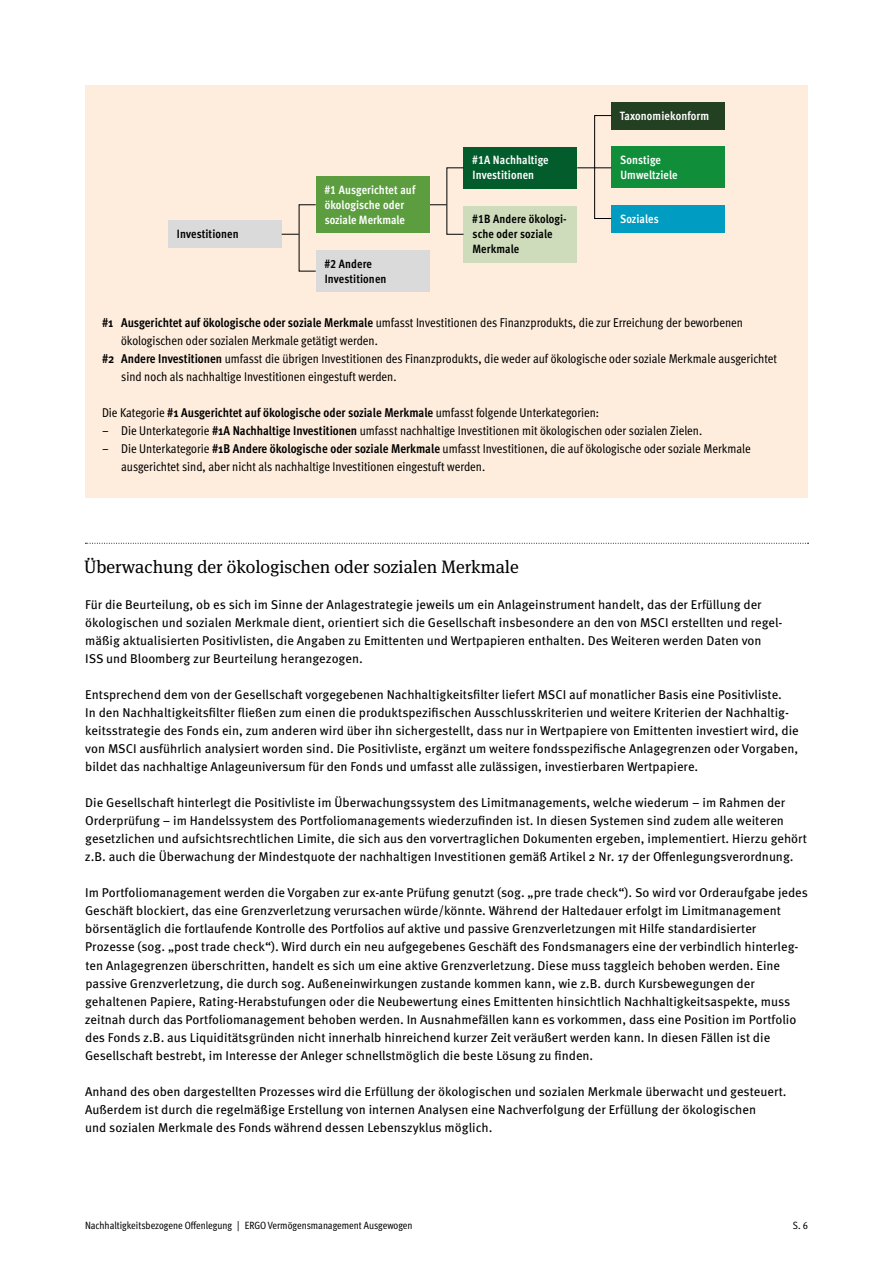
<style>
.page{position:relative;width:893px;height:1263px;background:#fff}
.page>*{position:absolute;margin:0;border:0;box-sizing:border-box;transform-origin:0 0}
.t1{font:18px "Meta Serif Pro";color:#000}
.t2{font:12.75px/18px "Meta Pro";color:#000}
.t3{font:condensed 12.75px/18px "Meta Pro";color:#000}
.t4{font:700 condensed 12.75px "Meta Pro";color:#000}
.t5{font:700 condensed 12px/14.9px "Meta Pro";letter-spacing:.01em;color:#fff}
.t6{font:700 condensed 12px/14.9px "Meta Pro";letter-spacing:.01em;color:#000}
.t7{font:condensed 10.5px "Meta Pro";color:#000}
.s1{font-weight:700}
.s2{font-weight:400}
</style>
<div class="page">
<svg style="left:85px;top:543px;width:723px;height:1px"></svg>
<div style="left:85px;top:85px;width:723px;height:412px;background:#feeddd"></div>
<div style="left:168px;top:221px;width:114px;height:27px;background:#dadada"></div>
<div style="left:463px;top:147px;width:114px;height:42px;background:#035c2b"></div>
<div style="left:463px;top:206px;width:114px;height:57px;background:#cedcbb"></div>
<svg style="left:429px;top:204px;width:17px;height:1px"></svg>
<div style="left:611px;top:102px;width:114px;height:27px;background:#244022"></div>
<div style="left:611px;top:146px;width:114px;height:42px;background:#108e3a"></div>
<div style="left:611px;top:206px;width:114px;height:27px;background:#009cc1"></div>
<div style="left:594px;top:115px;width:18px;height:104px;border:1px solid #000"></div>
<hr style="left:577px;top:167px;width:34px;height:1px;background:#000">
<div style="left:316px;top:176px;width:113px;height:57px;background:#5c9e3f"></div>
<div style="left:316px;top:250px;width:113px;height:42px;background:#dadada"></div>
<svg style="left:282px;top:234px;width:17px;height:1px"></svg>
<p class="t5" style="left:620px;top:107px;width:91px">Taxonomiekonform</p>
<p class="t5" style="left:620px;top:151px;width:59px">Sonstige<br>Umweltziele</p>
<p class="t5" style="left:620px;top:211px;width:40px">Soziales</p>
<p class="t5" style="left:472px;top:152px;width:78px">#1A Nachhaltige<br>Investitionen</p>
<p class="t6" style="left:472px;top:211px;width:96px">#1B Andere ökologi&shy;sche oder soziale<br>Merkmale</p>
<p class="t5" style="left:324px;top:182px;width:92px">#1 Ausgerichtet auf ökologische oder soziale Merkmale</p>
<p class="t6" style="left:324px;top:255px;width:64px">#2 Andere<br>Investitionen</p>
<p class="t3" style="left:102px;top:313px;width:642px"><span class="s1">#1 Ausgerichtet auf ökologische oder soziale Merkmale</span> umfasst Investitionen des Finanzprodukts, die zur Erreichung der beworbenen</p>
<p class="t3" style="left:121px;top:331px;width:258px">ökologischen oder sozialen Merkmale getätigt werden.</p>
<p class="t3" style="left:102px;top:349px;width:676px"><span class="s1">#2 Andere Investitionen</span> umfasst die übrigen Investitionen des Finanzprodukts, die weder auf ökologische oder soziale Merkmale ausgerichtet</p>
<p class="t3" style="left:121px;top:367px;width:277px">sind noch als nachhaltige Investitionen eingestuft werden.</p>
<p class="t4" style="left:102px;top:403px;width:499px"><span class="s2">Die Kategorie</span> #1 Ausgerichtet auf ökologische oder soziale Merkmale <span class="s2">umfasst folgende Unterkategorien:</span></p>
<p class="t3" style="left:102px;top:421px;width:602px">– Die Unterkategorie <span class="s1">#1A Nachhaltige Investitionen</span> umfasst nachhaltige Investitionen mit ökologischen oder sozialen Zielen.</p>
<p class="t3" style="left:121px;top:439px;width:631px;text-indent:-19px">– Die Unterkategorie <span class="s1">#1B Andere ökologische oder soziale Merkmale</span> umfasst Investitionen, die auf ökologische oder soziale Merkmale ausgerichtet sind, aber nicht als nachhaltige Investitionen eingestuft werden.</p>
<p class="t6" style="left:177px;top:226px;width:63px">Investitionen</p>
<h1 class="t1" style="left:84px;top:554px;width:436px">Überwachung der ökologischen oder sozialen Merkmale</h1>
<p class="t2" style="left:85px;top:595px;width:697px">Für die Beurteilung, ob es sich im Sinne der Anlagestrategie jeweils um ein Anlageinstrument handelt, das der Erfüllung der ökologischen und sozialen Merkmale dient, orientiert sich die Gesellschaft insbesondere an den von MSCI erstellten und regel&shy;mäßig aktualisierten Positivlisten, die Angaben zu Emittenten und Wertpapieren enthalten. Des Weiteren werden Daten von ISS und Bloomberg zur Beurteilung herangezogen.</p>
<p class="t2" style="left:85px;top:685px;width:715px">Entsprechend dem von der Gesellschaft vorgegebenen Nachhaltigkeitsfilter liefert MSCI auf monatlicher Basis eine Positivliste.<br>In den Nachhaltigkeitsfilter fließen zum einen die produktspezifischen Ausschlusskriterien und weitere Kriterien der Nachhaltig‑ keitsstrategie des Fonds ein, zum anderen wird über ihn sichergestellt, dass nur in Wertpapiere von Emittenten investiert wird, die von MSCI ausführlich analysiert worden sind. Die Positivliste, ergänzt um weitere fondsspezifische Anlagegrenzen oder Vorgaben, bildet das nachhaltige Anlageuniversum für den Fonds und umfasst alle zulässigen, investierbaren Wertpapiere.</p>
<p class="t2" style="left:85px;top:793px;width:724px">Die Gesellschaft hinterlegt die Positivliste im Überwachungssystem des Limitmanagements, welche wiederum – im Rahmen der Orderprüfung – im Handelssystem des Portfoliomanagements wiederzufinden ist. In diesen Systemen sind zudem alle weiteren gesetzlichen und aufsichtsrechtlichen Limite, die sich aus den vorvertraglichen Dokumenten ergeben, implementiert. Hierzu gehört z.B. auch die Überwachung der Mindestquote der nachhaltigen Investitionen gemäß Artikel 2 Nr. 17 der Offenlegungsverordnung.</p>
<p class="t2" style="left:85px;top:883px;width:725px">Im Portfoliomanagement werden die Vorgaben zur ex-ante Prüfung genutzt (sog. „pre trade check“). So wird vor Orderaufgabe jedes Geschäft blockiert, das eine Grenzverletzung verursachen würde/könnte. Während der Haltedauer erfolgt im Limitmanagement börsentäglich die fortlaufende Kontrolle des Portfolios auf aktive und passive Grenzverletzungen mit Hilfe standardisierter Prozesse (sog. „post trade check“). Wird durch ein neu aufgegebenes Geschäft des Fondsmanagers eine der verbindlich hinterleg‑ ten Anlagegrenzen überschritten, handelt es sich um eine aktive Grenzverletzung. Diese muss taggleich behoben werden. Eine passive Grenzverletzung, die durch sog. Außeneinwirkungen zustande kommen kann, wie z.B. durch Kursbewegungen der gehaltenen Papiere, Rating-Herabstufungen oder die Neubewertung eines Emittenten hinsichtlich Nachhaltigkeitsaspekte, muss zeitnah durch das Portfoliomanagement behoben werden. In Ausnahmefällen kann es vorkommen, dass eine Position im Portfolio des Fonds z.B. aus Liquiditätsgründen nicht innerhalb hinreichend kurzer Zeit veräußert werden kann. In diesen Fällen ist die Gesellschaft bestrebt, im Interesse der Anleger schnellstmöglich die beste Lösung zu finden.</p>
<p class="t2" style="left:85px;top:1081px;width:703px">Anhand des oben dargestellten Prozesses wird die Erfüllung der ökologischen und sozialen Merkmale überwacht und gesteuert.<br>Außerdem ist durch die regelmäßige Erstellung von internen Analysen eine Nachverfolgung der Erfüllung der ökologischen<br>und sozialen Merkmale des Fonds während dessen Lebenszyklus möglich.</p>
<p class="t7" style="left:85px;top:1218px;width:329px">Nachhaltigkeitsbezogene Offenlegung | ERGO Vermögensmanagement Ausgewogen</p>
<p class="t7" style="left:793px;top:1218px;width:17px">S. 6</p>
</div>
